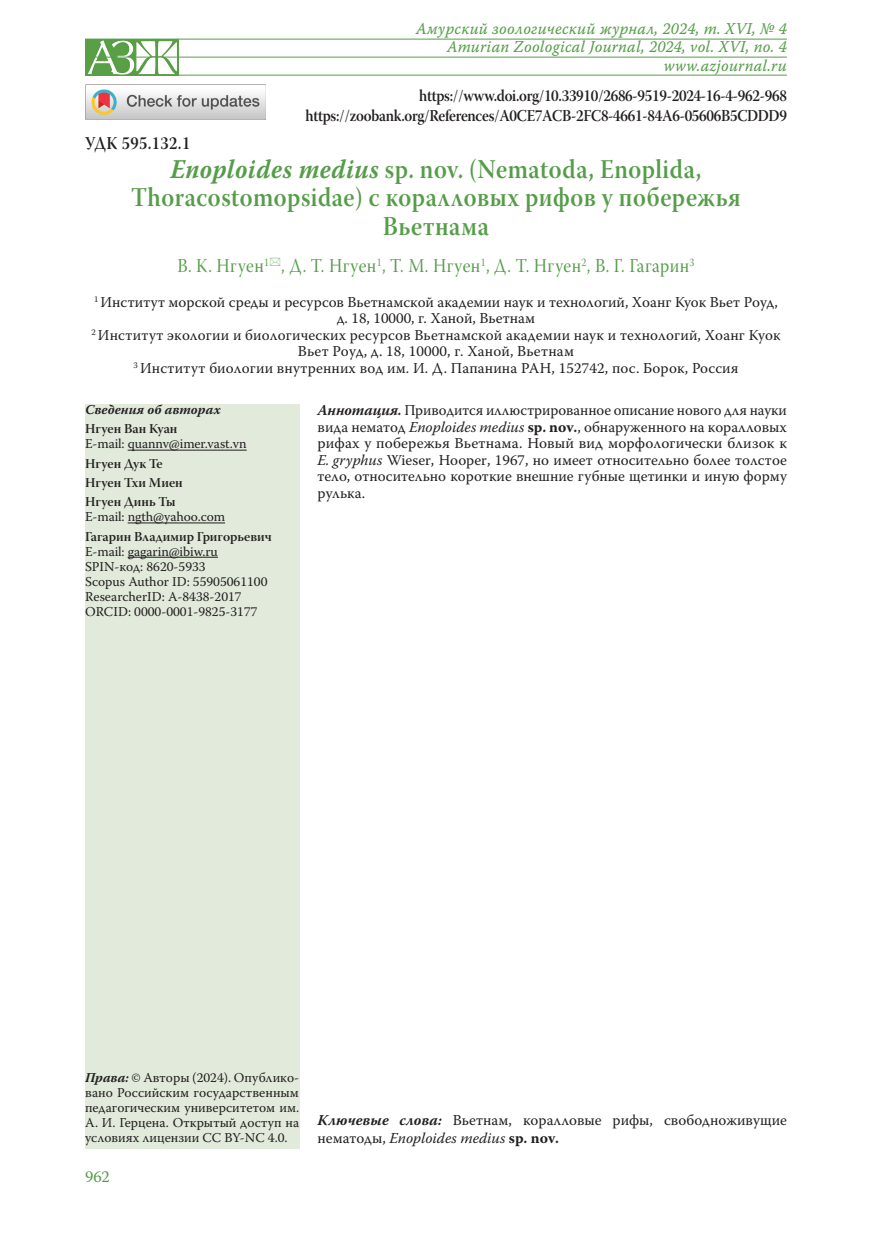
<style>
.page{position:relative;width:872px;height:1234px;background:#fff}
.page>*{position:absolute;margin:0;border:0;box-sizing:border-box;transform-origin:0 0}
.Заголовок_1{font:27px/28.5px "Warnock Pro Semibold Subh";letter-spacing:.02em;color:#559d49;text-align:center;scale:.9 1}
.Заголовок_2{font:19.5px "Warnock Pro Subh";letter-spacing:.025em;color:#559d49;scale:.9 1}
.Заголовок_1-2{font:18px "Warnock Pro Semibold Subh";letter-spacing:.025em;color:#231f20;scale:.9 1}
.Заголовок_1-3{font:16.5px "Warnock Pro Semibold Subh";letter-spacing:-.02em;color:#231f20;scale:.9 1}
.colon_right{font:16.5px "Warnock Pro It Capt";letter-spacing:.01em;color:#559d49;scale:.95 1}
.t1{font:16.5px "Warnock Pro";color:#559d49}
.Annotation{font:15px/16.5px "Warnock Pro";color:#231f20;text-align:justify}
.Affiliation{font:15px/16.5px "Warnock Pro";letter-spacing:.01em;color:#231f20;text-align:center}
.Affiliation_info{font:13.5px/15px "Warnock Pro";color:#231f20;text-align:justify}
.Affiliation_info-2{font:13.5px "Warnock Pro Semibold Subh";color:#231f20}
.Affiliation_info-3{font:italic 700 13.5px "Warnock Pro";letter-spacing:.005em;color:#231f20}
.s1{font-family:"Warnock Pro";font-weight:700;font-style:italic}
.s2{font-weight:700;font-style:italic}
.s3{font-style:italic}
.s4{font-weight:700}
</style>
<div class="page">
<div style="left:85px;top:404px;width:214px;height:744px;background:#e1eadb"></div>
<hr style="left:128px;top:449px;width:119px;height:1px;background:#231f20">
<hr style="left:128px;top:522px;width:97px;height:1px;background:#231f20">
<hr style="left:128px;top:556px;width:90px;height:1px;background:#231f20">
<img style="left:85px;top:85px;width:180px;height:35px">
<hr style="left:85px;top:39px;width:702px;height:1px;background:#559d49">
<hr style="left:85px;top:57px;width:702px;height:1px;background:#559d49">
<hr style="left:85px;top:75px;width:702px;height:1px;background:#559d49">
<img style="left:85px;top:40px;width:93px;height:35px">
<p class="colon_right" style="left:416px;top:19px;width:392px">Амурский зоологический журнал, 2024, т. XVI, № 4</p>
<p class="colon_right" style="left:447px;top:37px;width:359px">Amurian Zoological Journal, 2024, vol. XVI, no. 4</p>
<p class="colon_right" style="left:664px;top:55px;width:131px">www.azjournal.ru</p>
<p class="Заголовок_1-3" style="left:419px;top:86px;width:410px">https://www.doi.org/10.33910/2686-9519-2024-16-4-962-968</p>
<p class="Заголовок_1-3" style="left:305px;top:105px;width:536px">https://zoobank.org/References/A0CE7ACB-2FC8-4661-84A6-05606B5CDDD9</p>
<p class="Заголовок_1-2" style="left:85px;top:132px;width:118px">УДК 595.132.1</p>
<p class="Заголовок_1" style="left:131px;top:154px;width:678px"><span class="s1">Enoploides medius</span> sp. nov. (Nematoda, Enoplida,<br>Thoracostomopsidae) с коралловых рифов у побережья<br>Вьетнама</p>
<p class="Заголовок_2" style="left:177px;top:255px;width:576px">В. К. Нгуен<sup>1</sup> , Д. Т. Нгуен<sup>1</sup>, Т. М. Нгуен<sup>1</sup>, Д. Т. Нгуен<sup>2</sup>, В. Г. Гагарин<sup>3</sup></p>
<p class="Affiliation" style="left:94px;top:293px;width:685px"><sup>1</sup> Институт морской среды и ресурсов Вьетнамской академии наук и технологий, Хоанг Куок Вьет Роуд, д. 18, 10000, г. Ханой, Вьетнам</p>
<p class="Affiliation" style="left:91px;top:326px;width:690px"><sup>2</sup> Институт экологии и биологических ресурсов Вьетнамской академии наук и технологий, Хоанг Куок<br>Вьет Роуд, д. 18, 10000, г. Ханой, Вьетнам</p>
<p class="Affiliation" style="left:133px;top:359px;width:606px"><sup>3</sup> Институт биологии внутренних вод им. И. Д. Папанина РАН, 152742, пос. Борок, Россия</p>
<p class="Affiliation_info-3" style="left:85px;top:401px;width:137px">Сведения об авторах</p>
<p class="Affiliation_info-2" style="left:85px;top:421px;width:94px">Нгуен Ван Куан</p>
<p class="Affiliation_info" style="left:85px;top:436px;width:163px">E-mail: quannv@imer.vast.vn</p>
<p class="Affiliation_info-2" style="left:85px;top:455px;width:79px">Нгуен Дук Те</p>
<p class="Affiliation_info-2" style="left:85px;top:474px;width:99px">Нгуен Тхи Миен</p>
<p class="Affiliation_info-2" style="left:85px;top:493px;width:92px">Нгуен Динь Ты</p>
<p class="Affiliation_info" style="left:85px;top:509px;width:141px">E-mail: ngth@yahoo.com</p>
<p class="Affiliation_info-2" style="left:85px;top:528px;width:188px">Гагарин Владимир Григорьевич</p>
<p class="Affiliation_info" style="left:85px;top:543px;width:134px">E-mail: gagarin@ibiw.ru</p>
<p class="Affiliation_info" style="left:85px;top:558px;width:122px">SPIN-код: 8620-5933</p>
<p class="Affiliation_info" style="left:85px;top:573px;width:184px">Scopus Author ID: 55905061100</p>
<p class="Affiliation_info" style="left:85px;top:588px;width:158px">ResearcherID: A-8438-2017</p>
<p class="Affiliation_info" style="left:85px;top:603px;width:174px">ORCID: 0000-0001-9825-3177</p>
<p class="Annotation" style="left:317px;top:402px;width:471px"><span class="s2">Аннотация.</span> Приводится иллюстрированное описание нового для науки вида нематод <span class="s3">Enoploides medius</span> <span class="s4">sp. nov.</span>, обнаруженного на коралловых рифах у побережья Вьетнама. Новый вид морфологически близок к <span class="s3">E. gryphus</span> Wieser, Hooper, 1967, но имеет относительно более толстое тело, относительно короткие внешние губные щетинки и иную форму рулька.</p>
<p class="Affiliation_info" style="left:85px;top:1069px;width:216px"><span class="s2">Права:</span> © Авторы (2024). Опублико&shy;вано Российским государственным педагогическим университетом им.<br>А. И. Герцена. Открытый доступ на условиях лицензии CC BY-NC 4.0.</p>
<p class="t1" style="left:85px;top:1166px;width:26px">962</p>
<p class="Annotation" style="left:317px;top:1110px;width:471px;line-height:18px"><span class="s2">Ключевые слова:</span> Вьетнам, коралловые рифы, свободноживущие нематоды, <span class="s3">Enoploides medius</span> <span class="s4">sp. nov.</span></p>
</div>
